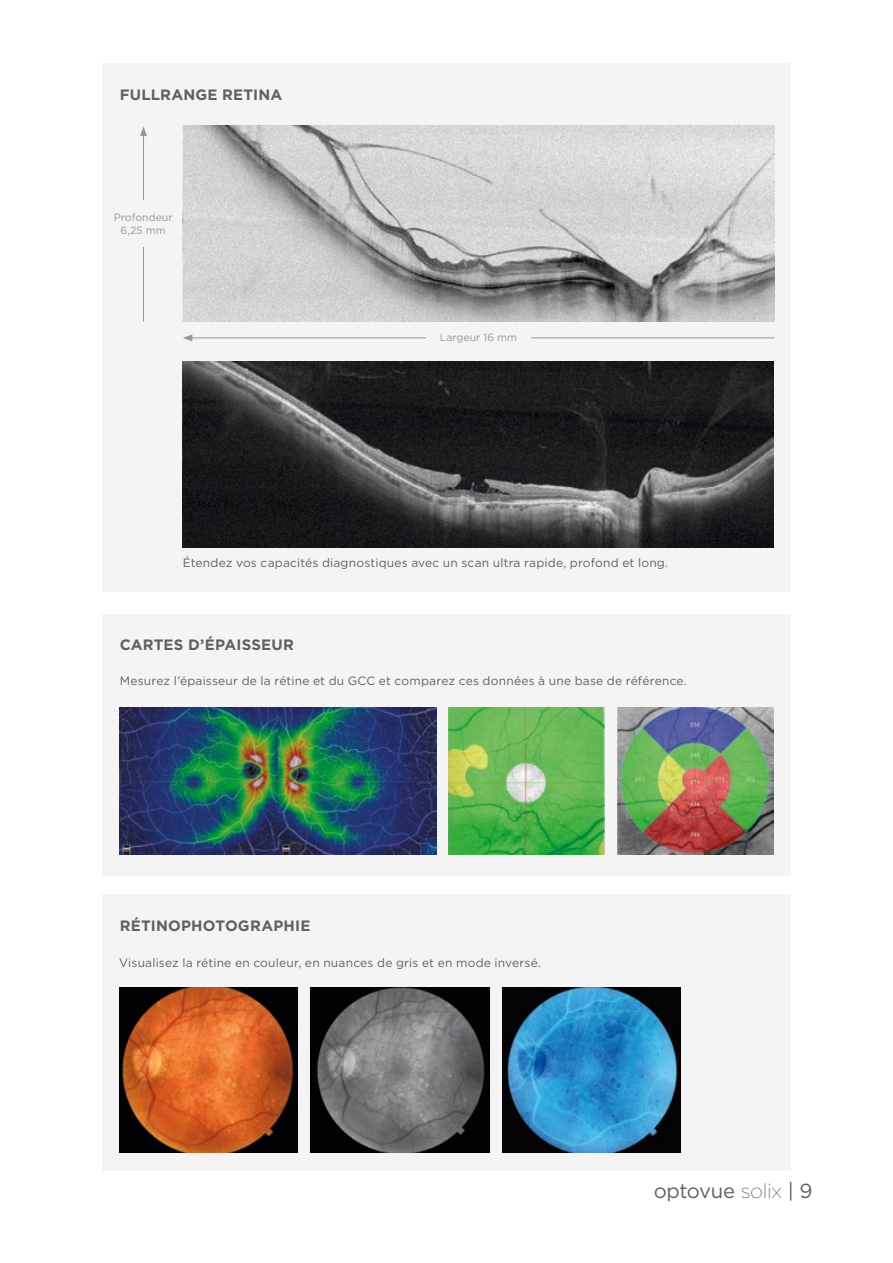
<style>
.page{position:relative;width:893px;height:1263px;background:#fff}
.page>*{position:absolute;margin:0;border:0;box-sizing:border-box;transform-origin:0 0}
.t1{font:20.25px "Gotham";letter-spacing:-.02em;color:#5f6060}
.t2{font:700 15px "Gotham";letter-spacing:.015em;color:#5f6060}
.t3{font:12px "Gotham";letter-spacing:.015em;color:#5f6060}
.t4{font:10.5px/12.6px "Gotham";color:#969798;text-align:center}
.s1{font-family:"Gotham Ex";font-weight:300}
</style>
<div class="page">
<div style="left:102px;top:614px;width:689px;height:262px;background:#f4f4f4"></div>
<div style="left:102px;top:64px;width:689px;height:528px;background:#f4f4f4"></div>
<div style="left:102px;top:895px;width:689px;height:276px;background:#f4f4f4"></div>
<img style="left:119px;top:988px;width:179px;height:165px">
<img style="left:311px;top:988px;width:178px;height:165px">
<img style="left:502px;top:988px;width:178px;height:165px">
<img style="left:120px;top:707px;width:316px;height:147px">
<img style="left:448px;top:707px;width:156px;height:147px">
<img style="left:618px;top:707px;width:156px;height:147px">
<img style="left:183px;top:126px;width:591px;height:196px">
<img style="left:183px;top:362px;width:590px;height:185px">
<hr style="left:190px;top:337px;width:584px;height:1px;background:#969798">
<svg style="left:183px;top:334px;width:9px;height:7px"></svg>
<div style="left:426px;top:333px;width:105px;height:21px;background:#f4f4f4"></div>
<hr style="left:143px;top:134px;width:1px;height:188px;background:#969798">
<svg style="left:140px;top:127px;width:7px;height:9px"></svg>
<div style="left:108px;top:201px;width:70px;height:46px;background:#f4f4f4"></div>
<p class="t2" style="left:120px;top:86px;width:164px">FULLRANGE RETINA</p>
<p class="t4" style="left:114px;top:211px;width:60px">Profondeur<br>6,25 mm</p>
<p class="t4" style="left:440px;top:331px;width:79px">Largeur 16 mm</p>
<p class="t3" style="left:183px;top:556px;width:487px">Étendez vos capacités diagnostiques avec un scan ultra rapide, profond et long.</p>
<p class="t2" style="left:120px;top:636px;width:176px">CARTES D’ÉPAISSEUR</p>
<p class="t3" style="left:120px;top:674px;width:569px">Mesurez l’épaisseur de la rétine et du GCC et comparez ces données à une base de référence.</p>
<p class="t2" style="left:120px;top:917px;width:192px">RÉTINOPHOTOGRAPHIE</p>
<p class="t3" style="left:119px;top:956px;width:423px">Visualisez la rétine en couleur, en nuances de gris et en mode inversé.</p>
<h1 class="t1" style="left:654px;top:1179px;width:160px">optovue <span class="s1">solix</span> | 9</h1>
</div>
